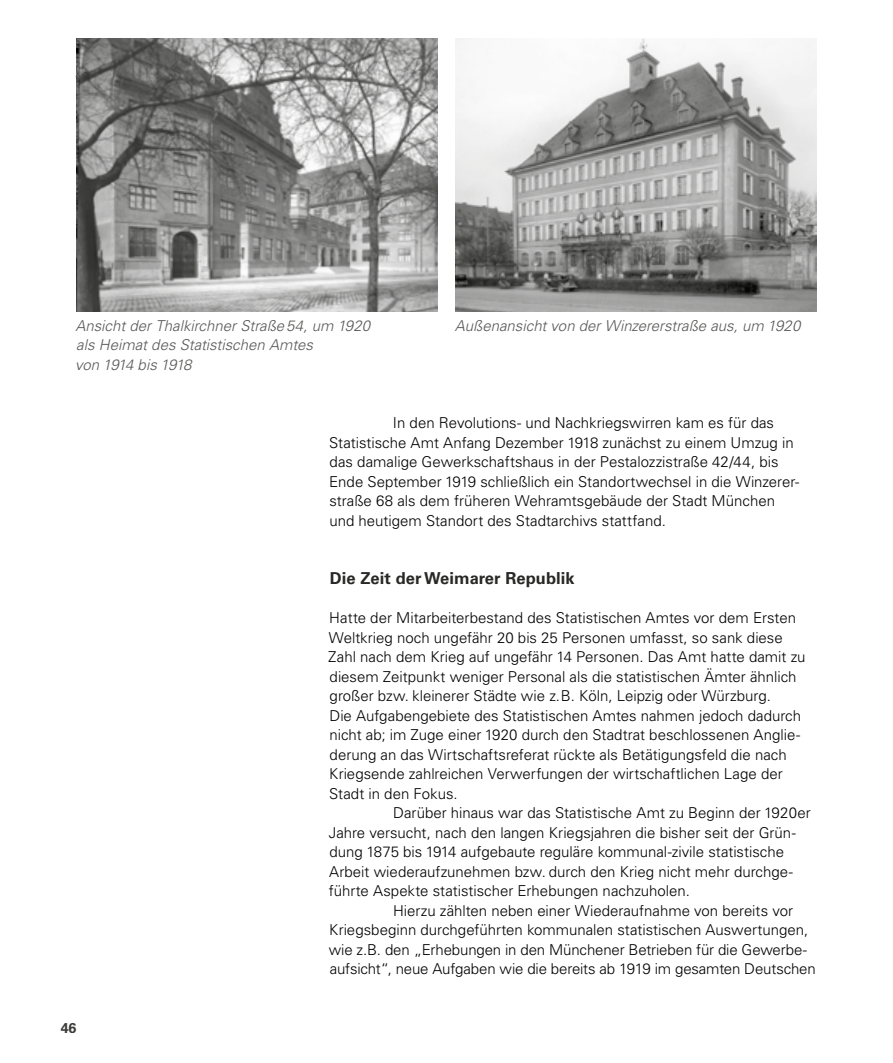
<style>
.page{position:relative;width:893px;height:1063px;background:#fff}
.page>*{position:absolute;margin:0;border:0;box-sizing:border-box;transform-origin:0 0}
.id210{font:700 16.5px "Univers LT Pro 65";letter-spacing:.005em;color:#282827}
.id11633{font:300 15px/19.5px "Univers LT Pro 45";color:#000}
.id11631{font:300 15px/19.5px "Univers LT Pro 45";color:#000}
.t1{font:italic 300 15px/19.5px "Univers LT Pro 45";color:#575756}
.t2{font:700 14.25px "Univers LT Pro 65";color:#3c3c3b}
</style>
<div class="page">
<img style="left:456px;top:38px;width:360px;height:273px">
<img style="left:77px;top:38px;width:360px;height:273px">
<p class="t1" style="left:75px;top:316px;width:297px">Ansicht der Thalkirchner Straße54, um 1920 als Heimat des Statistischen Amtes<br>von 1914 bis 1918</p>
<p class="t1" style="left:455px;top:316px;width:347px">Außenansicht von der Winzererstraße aus, um 1920</p>
<p class="id11633" style="left:329px;top:413px;width:472px;text-indent:64px">In den Revolutions- und Nachkriegswirren kam es für das Statistische Amt Anfang Dezember 1918 zunächst zu einem Umzug in das damalige Gewerkschaftshaus in der Pestalozzistraße 42/44, bis Ende September 1919 schließlich ein Standortwechsel in die Winzerer&shy;straße 68 als dem früheren Wehramtsgebäude der Stadt München und heutigem Standort des Stadtarchivs stattfand.</p>
<p class="t2" style="left:61px;top:1018px;width:17px">46</p>
<h2 class="id210" style="left:330px;top:567px;width:246px">Die Zeit der Weimarer Republik</h2>
<p class="id11631" style="left:328px;top:608px;width:479px">Hatte der Mitarbeiterbestand des Statistischen Amtes vor dem Ersten Weltkrieg noch ungefähr 20 bis 25 Personen umfasst, so sank diese Zahl nach dem Krieg auf ungefähr 14 Personen. Das Amt hatte damit zu diesem Zeitpunkt weniger Personal als die statistischen Ämter ähnlich großer bzw. kleinerer Städte wie z.B. Köln, Leipzig oder Würzburg.<br>Die Aufgabengebiete des Statistischen Amtes nahmen jedoch dadurch nicht ab; im Zuge einer 1920 durch den Stadtrat beschlossenen Anglie&shy;derung an das Wirtschaftsreferat rückte als Betätigungsfeld die nach Kriegsende zahlreichen Verwerfungen der wirtschaftlichen Lage der Stadt in den Fokus.</p>
<p class="id11633" style="left:329px;top:803px;width:483px;text-indent:64px">Darüber hinaus war das Statistische Amt zu Beginn der 1920er Jahre versucht, nach den langen Kriegsjahren die bisher seit der Grün&shy;dung 1875 bis 1914 aufgebaute reguläre kommunal-zivile statistische Arbeit wiederaufzunehmen bzw. durch den Krieg nicht mehr durchge&shy;führte Aspekte statistischer Erhebungen nachzuholen.</p>
<p class="id11633" style="left:329px;top:900px;width:488px;text-indent:64px">Hierzu zählten neben einer Wiederaufnahme von bereits vor Kriegsbeginn durchgeführten kommunalen statistischen Auswertungen, wie z.B. den „Erhebungen in den Münchener Betrieben für die Gewerbe&shy;aufsicht“, neue Aufgaben wie die bereits ab 1919 im gesamten Deutschen</p>
</div>
